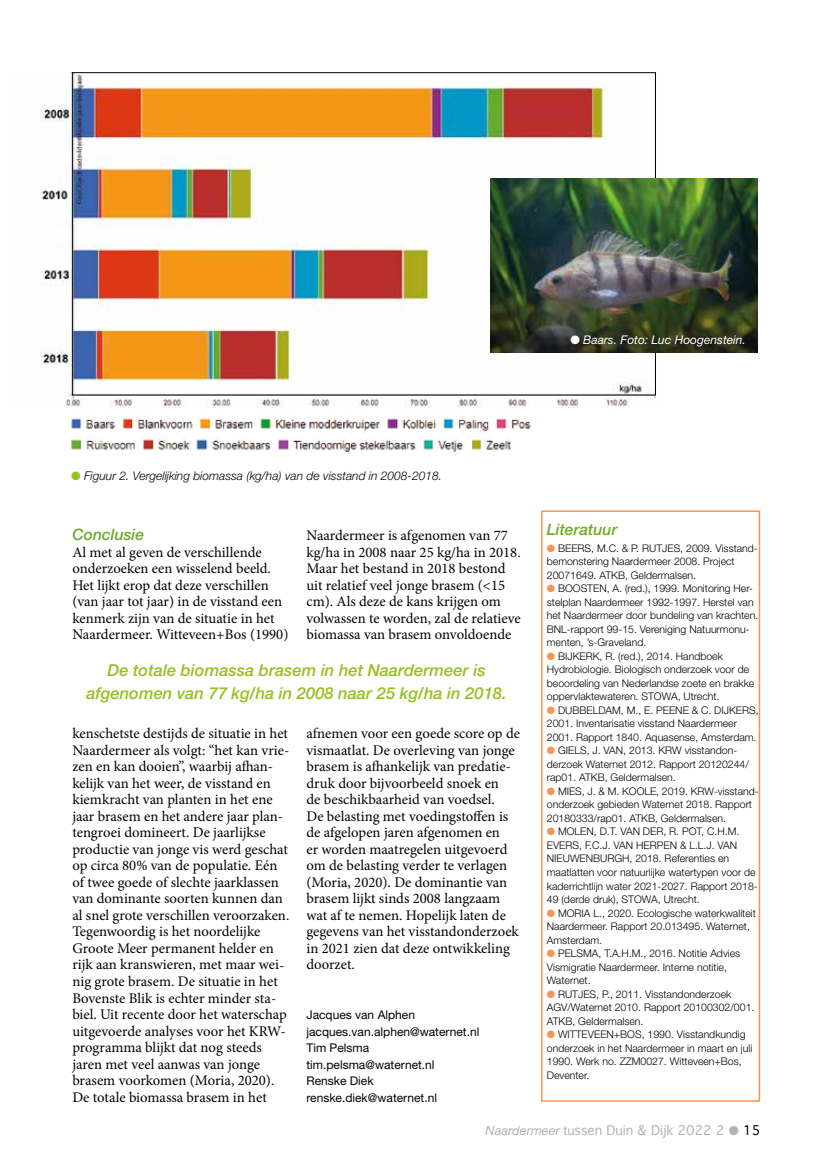
<style>
.page{position:relative;width:830px;height:1174px;background:#fff}
.page>*{position:absolute;margin:0;border:0;box-sizing:border-box;transform-origin:0 0}
.t1{font:italic 500 16.5px/22.5px "Helvetica Neue LT Std";color:#95c11f;text-align:center}
.t2{font:italic 500 15.75px "Helvetica Neue LT Std";color:#6eab28}
.t3{font:14.7px/16.5px "Minion Pro";color:#000}
.t4{font:12.75px "Geneva";color:#b3b2b2}
.t5{font:12px/16.5px "Helvetica Neue LT Std";color:#000}
.t6{font:italic 300 12px "Helvetica Neue LT Std";color:#000}
.t7{font:italic 12px "Helvetica Neue LT Std";color:#fff}
.t8{font:300 10.5px/13.5px "Helvetica Neue LT Std";color:#000}
.s1{color:#95c11f}
.s2{color:#f49655}
.s3{font-family:"Helvetica Neue LT Std";font-style:italic}
.s4{font-family:"Helvetica Neue LT Std"}
.s5{color:#000}
</style>
<div class="page">
<div style="left:541px;top:510px;width:218px;height:591px;border:2px solid #f49655"></div>
<img style="left:41px;top:73px;width:615px;height:335px">
<img style="left:71px;top:417px;width:460px;height:16px">
<img style="left:71px;top:438px;width:440px;height:17px">
<img style="left:490px;top:178px;width:267px;height:175px">
<p class="t7" style="left:570px;top:332px;width:177px">● Baars. Foto: Luc Hoogenstein.</p>
<p class="t6" style="left:71px;top:468px;width:372px"><span class="s1">●</span> Figuur 2. Vergelijking biomassa (kg/ha) van de visstand in 2008-2018.</p>
<p class="t2" style="left:72px;top:525px;width:73px">Conclusie</p>
<p class="t3" style="left:72px;top:544px;width:217px">Al met al geven de verschillende onderzoeken een wisselend beeld.<br>Het lijkt erop dat deze verschillen (van jaar tot jaar) in de visstand een kenmerk zijn van de situatie in het Naardermeer. Witteveen+Bos (1990)</p>
<p class="t3" style="left:306px;top:527px;width:216px">Naardermeer is afgenomen van 77 kg/ha in 2008 naar 25 kg/ha in 2018.<br>Maar het bestand in 2018 bestond uit relatief veel jonge brasem (&lt;15 cm). Als deze de kans krijgen om volwassen te worden, zal de relatieve biomassa van brasem onvoldoende</p>
<p class="t1" style="left:86px;top:659px;width:421px">De totale biomassa brasem in het Naardermeer is afgenomen van 77 kg/ha in 2008 naar 25 kg/ha in 2018.</p>
<p class="t3" style="left:72px;top:725px;width:218px">kenschetste destijds de situatie in het Naardermeer als volgt: “het kan vrie&shy;zen en kan dooien”, waarbij afhan&shy;kelijk van het weer, de visstand en kiemkracht van planten in het ene jaar brasem en het andere jaar plan&shy;tengroei domineert. De jaarlijkse productie van jonge vis werd geschat op circa 80% van de populatie. Eén of twee goede of slechte jaarklassen van dominante soorten kunnen dan al snel grote verschillen veroorzaken.<br>Tegenwoordig is het noordelijke Groote Meer permanent helder en rijk aan kranswieren, met maar wei&shy;nig grote brasem. De situatie in het Bovenste Blik is echter minder sta&shy;biel. Uit recente door het waterschap uitgevoerde analyses voor het KRW&shy;programma blijkt dat nog steeds jaren met veel aanwas van jonge brasem voorkomen (Moria, 2020).<br>De totale biomassa brasem in het</p>
<p class="t3" style="left:306px;top:725px;width:215px">afnemen voor een goede score op de vismaatlat. De overleving van jonge brasem is afhankelijk van predatie&shy;druk door bijvoorbeeld snoek en<br>de beschikbaarheid van voedsel.<br>De belasting met voedingstoffen is de afgelopen jaren afgenomen en<br>er worden maatregelen uitgevoerd om de belasting verder te verlagen (Moria, 2020). De dominantie van brasem lijkt sinds 2008 langzaam wat af te nemen. Hopelijk laten de gegevens van het visstandonderzoek in 2021 zien dat deze ontwikkeling doorzet.</p>
<p class="t5" style="left:306px;top:1006px;width:174px">Jacques van Alphen jacques.van.alphen@waternet.nl<br>Tim Pelsma tim.pelsma@waternet.nl<br>Renske Diek renske.diek@waternet.nl</p>
<p class="t2" style="left:546px;top:520px;width:72px">Literatuur</p>
<p class="t8" style="left:546px;top:541px;width:212px"><span class="s2">●</span> BEERS, M.C. &amp; P. RUTJES, 2009. Visstand&shy;bemonstering Naardermeer 2008. Project<br>20071649. ATKB, Geldermalsen.</p>
<p class="t8" style="left:546px;top:581px;width:213px"><span class="s2">●</span> BOOSTEN, A. (red.), 1999. Monitoring Her&shy;stelplan Naardermeer 1992-1997. Herstel van het Naardermeer door bundeling van krachten.<br>BNL-rapport 99-15. Vereniging Natuurmonu&shy;menten, ’s-Graveland.</p>
<p class="t8" style="left:546px;top:649px;width:209px"><span class="s2">●</span> BIJKERK, R. (red.), 2014. Handboek Hydrobiologie. Biologisch onderzoek voor de beoordeling van Nederlandse zoete en brakke oppervlaktewateren. STOWA, Utrecht.</p>
<p class="t8" style="left:546px;top:703px;width:213px"><span class="s2">●</span> DUBBELDAM, M., E. PEENE &amp; C. DIJKERS,<br>2001. Inventarisatie visstand Naardermeer<br>2001. Rapport 1840. Aquasense, Amsterdam.</p>
<p class="t8" style="left:546px;top:743px;width:203px"><span class="s2">●</span> GIELS, J. VAN, 2013. KRW visstandon&shy;derzoek Waternet 2012. Rapport 20120244/ rap01. ATKB, Geldermalsen.</p>
<p class="t8" style="left:546px;top:784px;width:213px"><span class="s2">●</span> MIES, J. &amp; M. KOOLE, 2019. KRW-visstand&shy;onderzoek gebieden Waternet 2018. Rapport<br>20180333/rap01. ATKB, Geldermalsen.</p>
<p class="t8" style="left:546px;top:824px;width:212px"><span class="s2">●</span> MOLEN, D.T. VAN DER, R. POT, C.H.M.<br>EVERS, F.C.J. VAN HERPEN &amp; L.L.J. VAN NIEUWENBURGH, 2018. Referenties en maatlatten voor natuurlijke watertypen voor de kaderrichtlijn water 2021-2027. Rapport 2018- 49 (derde druk), STOWA, Utrecht.</p>
<p class="t8" style="left:546px;top:905px;width:210px"><span class="s2">●</span> MORIA L., 2020. Ecologische waterkwaliteit<br>Naardermeer. Rapport 20.013495. Waternet,<br>Amsterdam.</p>
<p class="t8" style="left:546px;top:946px;width:195px"><span class="s2">●</span> PELSMA, T.A.H.M., 2016. Notitie Advies<br>Vismigratie Naardermeer. Interne notitie,<br>Waternet.</p>
<p class="t8" style="left:546px;top:986px;width:209px"><span class="s2">●</span> RUTJES, P., 2011. Visstandonderzoek<br>AGV/Waternet 2010. Rapport 20100302/001.<br>ATKB, Geldermalsen.</p>
<p class="t8" style="left:546px;top:1027px;width:207px"><span class="s2">●</span> WITTEVEEN+BOS, 1990. Visstandkundig onderzoek in het Naardermeer in maart en juli 1990. Werk no. ZZM0027. Witteveen+Bos, Deventer.</p>
<p class="t4" style="left:485px;top:1122px;width:276px"><span class="s3">Naardermeer</span> <span class="s4">tu</span>ssen Duin &amp; Dijk 2022 2 ● <span class="s5">15</span></p>
</div>
